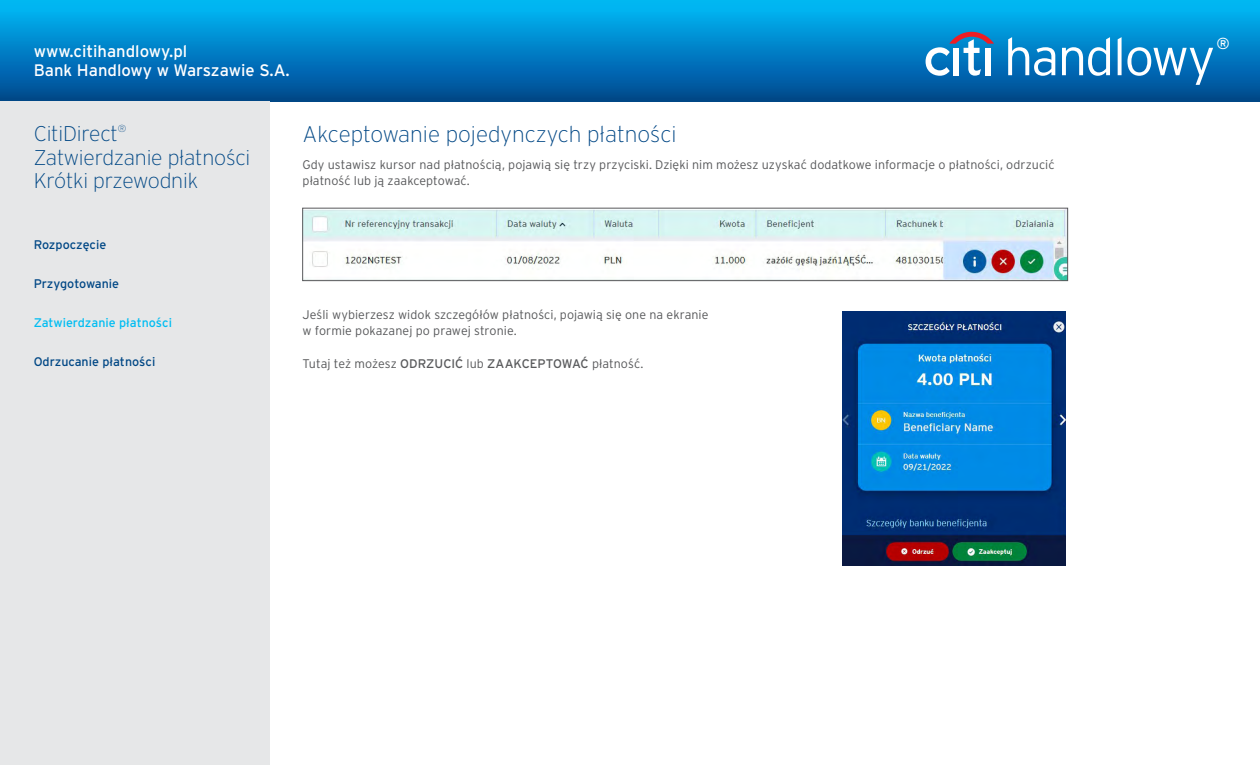
<style>
.page{position:relative;width:1260px;height:765px;background:#fff}
.page>*{position:absolute;margin:0;border:0;box-sizing:border-box;transform-origin:0 0}
.t1{font:300 expanded 22.5px "Interstate Pl";color:#004785}
.t2{font:300 expanded 21.25px/23.8px "Interstate Pl";letter-spacing:-.01em;color:#004785}
.t3{font:16.62px/18.5px "Interstate Pl";color:#fff}
.t4{font:15.88px "Interstate Pl";color:#fff}
.t5{font:300 12.5px/16.2px "Interstate Pl";color:#58595b}
.t6{font:12.5px "Interstate Pl";color:#004785}
.t7{font:12.5px "Interstate Pl";color:#00bdf2}
.s1{font-weight:400}
</style>
<div class="page">
<div style="left:0;top:0;width:1260px;height:101px;background:linear-gradient(to bottom,#00bcfb,#00458f)"></div>
<svg style="left:1008px;top:37px;width:47px;height:39px"></svg>
<svg style="left:1062px;top:37px;width:48px;height:39px"></svg>
<svg style="left:1118px;top:37px;width:95px;height:48px"></svg>
<svg style="left:926px;top:32px;width:68px;height:44px"></svg>
<div style="left:985px;top:48px;width:6px;height:27px;background:#fff"></div>
<div style="left:0;top:101px;width:270px;height:664px;background:#e6e7e8"></div>
<img style="left:304px;top:210px;width:762px;height:69px">
<div style="left:302px;top:208px;width:766px;height:73px;border:1px solid #58595b"></div>
<img style="left:843px;top:311px;width:223px;height:254px">
<h3 class="t3" style="left:34px;top:42px;width:258px">www.citihandlowy.pl<br>Bank Handlowy w Warszawie S.A.</h3>
<h2 class="t2" style="left:34px;top:121px;width:218px">CitiDirect<sup>®<br></sup>Zatwierdzanie płatności<br>Krótki przewodnik</h2>
<h1 class="t1" style="left:302px;top:122px;width:376px">Akceptowanie pojedynczych płatności</h1>
<p class="t5" style="left:302px;top:157px;width:754px">Gdy ustawisz kursor nad płatnością, pojawią się trzy przyciski. Dzięki nim możesz uzyskać dodatkowe informacje o płatności, odrzucić płatność lub ją zaakceptować.</p>
<p class="t6" style="left:34px;top:238px;width:74px">Rozpoczęcie</p>
<p class="t6" style="left:34px;top:277px;width:87px">Przygotowanie</p>
<p class="t7" style="left:34px;top:316px;width:140px">Zatwierdzanie płatności</p>
<p class="t6" style="left:34px;top:354px;width:123px">Odrzucanie płatności</p>
<p class="t5" style="left:302px;top:306px;width:408px">Jeśli wybierzesz widok szczegółów płatności, pojawią się one na ekranie w formie pokazanej po prawej stronie.</p>
<p class="t5" style="left:302px;top:356px;width:342px">Tutaj też możesz <span class="s1">ODRZUCIĆ</span> lub <span class="s1">ZAAKCEPTOWAĆ</span> płatność.</p>
<p class="t4" style="left:1216px;top:35px;width:15px">®</p>
</div>
